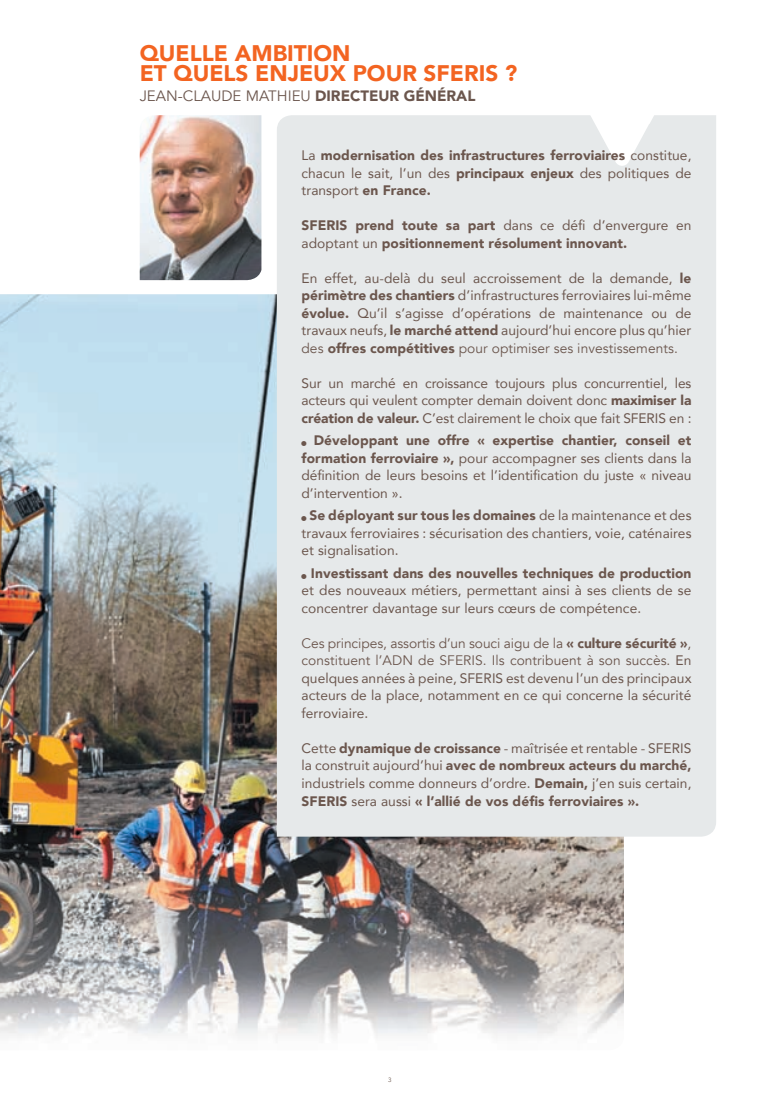
<style>
.page{position:relative;width:780px;height:1099px;background:#fff}
.page>*{position:absolute;margin:0;border:0;box-sizing:border-box;transform-origin:0 0}
.t1{font:900 22.5px/20px "Avenir";color:#f36421}
.t2{font:900 15px "Avenir";color:#6b564d}
.t3{font:15px "Avenir";color:#6b564d}
.t4{font:13.75px/17.5px "Avenir";letter-spacing:.005em;color:#6b564d;text-align:justify}
.t5{font:900 13.75px/17.5px "Avenir";letter-spacing:.005em;color:#6b564d;text-align:justify}
.t6{font:6.25px "Avenir";color:#6b564d}
.s1{font-weight:400}
.s2{font-weight:900}
.s3{font-style:inherit}
</style>
<div class="page">
<img style="left:0;top:294px;width:624px;height:744px">
<div style="left:277px;top:115px;width:439px;height:721px;background:#e6e9ea"></div>
<img style="left:140px;top:115px;width:121px;height:165px">
<svg style="left:571px;top:115px;width:105px;height:51px"></svg>
<h1 class="t1" style="left:140px;top:42px;width:230px">QUELLE AM BITION<br>ET QUELS ENJEUX POU</h1>
<h1 class="t1" style="left:402px;top:62px;width:116px">R SFERIS ?</h1>
<p class="t3" style="left:140px;top:86px;width:82px">JEAN-CLAUDE</p>
<p class="t2" style="left:246px;top:82px;width:181px"><span class="s1">MATH IEU</span> DIRECTEUR GÉNÉ</p>
<p class="t2" style="left:446px;top:82px;width:21px">RAL</p>
<p class="t5" style="left:301px;top:146px;width:391px"><span class="s1">La</span> modernisation des infrastructures ferroviaires <span class="s1">constitue, chacun le sait, l’un des</span> principaux enjeux <span class="s1">des politiques de transport</span> en France.</p>
<p class="t5" style="left:301px;top:216px;width:391px">SFERIS prend toute sa part <span class="s1">dans ce défi d’envergure en adoptant un</span> positionnement résolument innovant.</p>
<p class="t4" style="left:301px;top:269px;width:391px">En effet, au-delà du seul accroissement de la demande, <span class="s2">le périmètre des chantiers</span> d’infrastructures ferroviaires lui-même <span class="s2">évolue.</span> Qu’il s’agisse d’opérations de maintenance ou de travaux neufs, <span class="s2">le marché attend</span> aujourd’hui encore plus qu’hier <span class="s3">des</span> <span class="s2">offres compétitives</span> <span class="s3">pour optimiser ses investissements.</span></p>
<p class="t4" style="left:301px;top:374px;width:391px">Sur un marché en croissance toujours plus concurrentiel, les acteurs qui veulent compter demain doivent donc <span class="s2">maximiser la création de valeur.</span> C’est clairement le choix que fait SFERIS en :</p>
<p class="t4" style="left:301px;top:431px;width:391px">■ <span class="s2">Développant une offre « expertise chantier, conseil et formation ferroviaire »,</span> pour accompagner ses clients dans la définition de leurs besoins et l’identification du juste « niveau d’intervention ».</p>
<p class="t4" style="left:301px;top:506px;width:391px">■ <span class="s2">Se déployant sur tous les domaines</span> de la maintenance et des travaux ferroviaires : sécurisation des chantiers, voie, caténaires et signalisation.</p>
<p class="t4" style="left:301px;top:564px;width:391px">■ <span class="s2">Investissant dans des nouvelles techniques de production </span>et des nouveaux métiers, permettant ainsi à ses clients de se concentrer davantage sur leurs cœurs de compétence.</p>
<p class="t4" style="left:301px;top:634px;width:391px"><span class="s3">Ces principes, assortis d’un souci aigu de la</span> <span class="s2">« culture sécurité »</span><span class="s3">, constituent l’ADN de SFERIS. Ils contribuent à son succès.</span> En quelques années à peine, SFERIS est devenu l’un des principaux acteurs de la place, notamment en ce qui concerne la sécurité ferroviaire.</p>
<p class="t4" style="left:301px;top:739px;width:391px">Cette <span class="s2">dynamique de croissance</span> - maîtrisée et rentable - SFERIS la construit aujourd’hui <span class="s2">avec de nombreux acteurs du marché, </span>industriels comme donneurs d’ordre. <span class="s2">Demain,</span> j’en suis certain, <span class="s2">SFERIS</span> sera aussi <span class="s2">« l’allié de vos défis ferroviaires ».</span></p>
<p class="t6" style="left:388px;top:1075px;width:5px">3</p>
</div>
